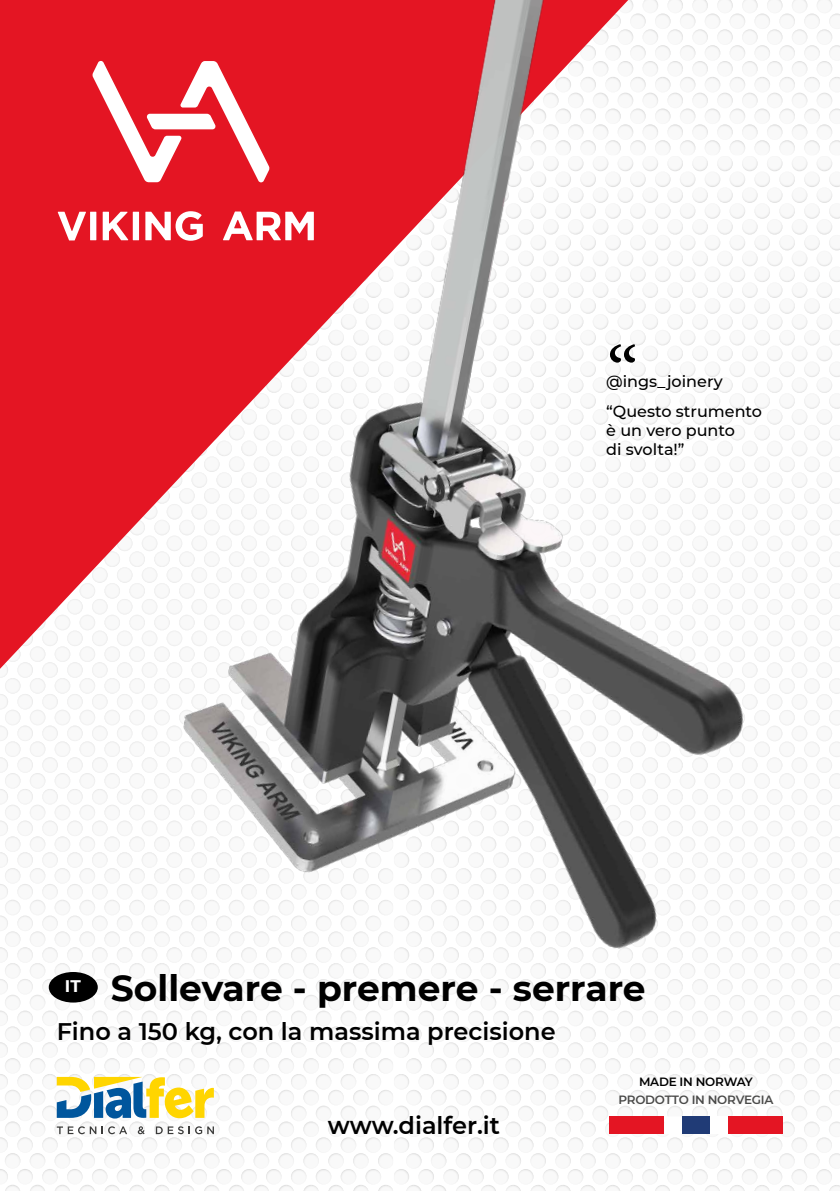
<style>
.page{position:relative;width:840px;height:1191px;background:#fff}
.page>*{position:absolute;margin:0;border:0;box-sizing:border-box;transform-origin:0 0}
.t1{font:80px "Minion Pro";color:#000}
.t2{font:700 36px "Montserrat";color:#000}
.t3{font:600 24px "Montserrat";color:#000}
.t4{font:500 16px/29.4px "Montserrat";color:#000}
.t5{font:600 12px "Montserrat";letter-spacing:-.02em;color:#4a4a49}
.t6{font:600 12px "Montserrat";letter-spacing:-.02em;color:#000}
</style>
<div class="page">
<div style="left:0;top:0;width:839px;height:1191px;background:#f9f9f9"></div>
<img style="left:0;top:0;width:839px;height:1006px">
<div style="left:609px;top:1116px;width:55px;height:18px;background:#e41523"></div>
<div style="left:664px;top:1116px;width:18px;height:18px;background:#fff"></div>
<div style="left:682px;top:1116px;width:27px;height:18px;background:#203b76"></div>
<div style="left:727px;top:1116px;width:54px;height:18px;background:#e41523"></div>
<div style="left:709px;top:1116px;width:18px;height:18px;background:#fff"></div>
<div style="left:49px;top:972px;width:49px;height:30px;background:#000;border-radius:50%"></div>
<svg style="left:57px;top:1077px;width:157px;height:42px"></svg>
<svg style="left:57px;top:1126px;width:39px;height:8px"></svg>
<svg style="left:102px;top:1126px;width:25px;height:8px"></svg>
<svg style="left:138px;top:1126px;width:6px;height:8px"></svg>
<svg style="left:156px;top:1126px;width:58px;height:8px"></svg>
<svg style="left:92px;top:60px;width:177px;height:123px"></svg>
<svg style="left:58px;top:212px;width:28px;height:28px"></svg>
<div style="left:90px;top:212px;width:6px;height:28px;background:#fff"></div>
<svg style="left:103px;top:212px;width:25px;height:28px"></svg>
<div style="left:133px;top:212px;width:6px;height:28px;background:#fff"></div>
<svg style="left:145px;top:211px;width:58px;height:30px"></svg>
<svg style="left:223px;top:211px;width:91px;height:29px"></svg>
<h1 class="t1" style="left:606px;top:322px;width:33px">“</h1>
<p class="t4" style="left:606px;top:366px;width:157px">@ings_joinery “Questo strumento</p>
<p class="t4" style="left:606px;top:420px;width:130px;line-height:19.2px">è un vero punto di svolta!”</p>
<h2 class="t2" style="left:65px;top:962px;width:582px"><sup>IT</sup> Sollevare - premere - serrare</h2>
<h3 class="t3" style="left:57px;top:1014px;width:500px">Fino a 150 kg, con la massima precisione</h3>
<h3 class="t3" style="left:328px;top:1108px;width:173px">www.dialfer.it</h3>
<p class="t6" style="left:638px;top:1073px;width:115px">MADE IN NORWAY</p>
<p class="t5" style="left:618px;top:1091px;width:156px">PRODOTTO IN NORVEGIA</p>
</div>
